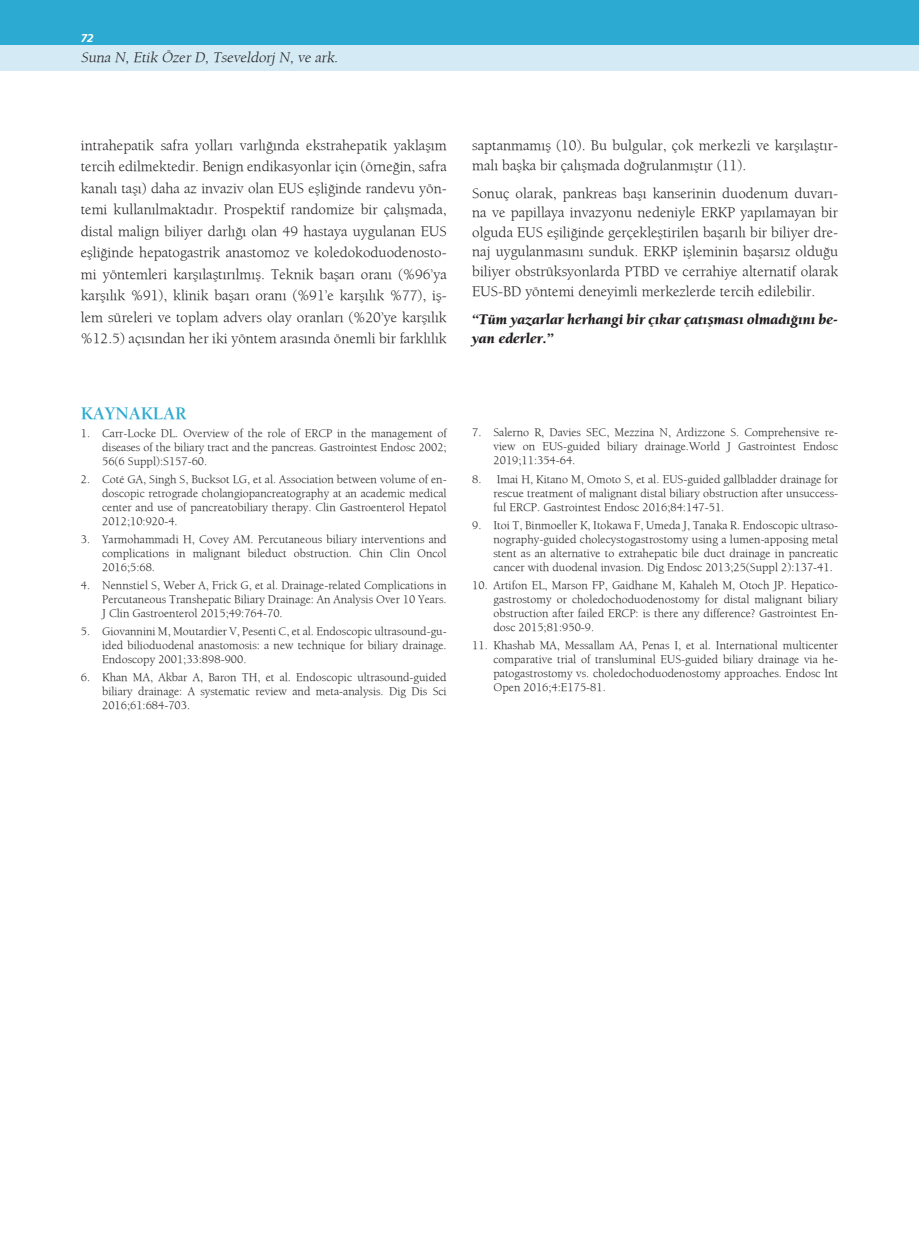
<style>
.page{position:relative;width:919px;height:1238px;background:#fff}
.page>*{position:absolute;margin:0;border:0;box-sizing:border-box;transform-origin:0 0}
.t1{font:700 18px "Berkeley";color:#2caad2}
.t2{font:300 15px/21.5px "Berkeley";color:#231f20;text-align:justify}
.t3{font:italic 900 15px/19.6px "Berkeley";color:#231f20}
.t4{font:italic 300 15px "Berkeley";color:#231f20}
.t5{font:300 12px/14px "Berkeley";color:#231f20;text-align:justify}
.t6{font:italic 700 12px "Fruga Sans";color:#fff}
</style>
<div class="page">
<div style="left:0;top:44px;width:918px;height:27px;background:#d4eaf4"></div>
<div style="left:0;top:0;width:918px;height:45px;background:#2caad2"></div>
<svg style="left:918px;top:44px;width:1px;height:27px"></svg>
<p class="t6" style="left:81px;top:31px;width:14px">72</p>
<p class="t4" style="left:81px;top:49px;width:262px">Suna N,Etik ÖzerD,Tseveldorj N,ve ark.</p>
<p class="t2" style="left:81px;top:134px;width:367px">intrahepatik safra yolları varlığında ekstrahepatik yaklaşım tercih edilmektedir. Benign endikasyonlar için (örneğin, safra kanalı taşı) daha az invaziv olan EUS eşliğinde randevu yön&shy;temi kullanılmaktadır. Prospektif randomize bir çalışmada, distal malign biliyer darlığı olan 49 hastaya uygulanan EUS eşliğinde hepatogastrik anastomoz ve koledokoduodenosto&shy;mi yöntemleri karşılaştırılmış. Teknik başarı oranı (%96’ya karşılık %91), klinik başarı oranı (%91’e karşılık %77), iş&shy;lem süreleri ve toplam advers olay oranları (%20’ye karşılık %12.5) açısından her iki yöntem arasında önemli bir farklılık</p>
<p class="t2" style="left:472px;top:135px;width:367px;line-height:19.6px">saptanmamış (10). Bu bulgular, çok merkezli ve karşılaştır&shy;malı başka bir çalışmada doğrulanmıştır (11).</p>
<p class="t2" style="left:472px;top:183px;width:367px;line-height:19.6px">Sonuç olarak, pankreas başı kanserinin duodenum duvarı&shy;na ve papillaya invazyonu nedeniyle ERKP yapılamayan bir olguda EUS eşiliğinde gerçekleştirilen başarılı bir biliyer dre&shy;naj uygulanmasını sunduk. ERKP işleminin başarsız olduğu biliyer obstrüksyonlarda PTBD ve cerrahiye alternatif olarak EUS-BD yöntemi deneyimli merkezlerde tercih edilebilir.</p>
<p class="t3" style="left:472px;top:309px;width:367px">“Tüm yazarlar herhangi bir çıkar çatışması olmadığını be&shy;yan ederler.”</p>
<h1 class="t1" style="left:81px;top:402px;width:107px">KAYNAKLAR</h1>
<p class="t5" style="left:102px;top:426px;width:346px;text-indent:-21px">1. Carr-Locke DL. Overview of the role of ERCP in the management of diseases of the biliary tract and the pancreas. Gastrointest Endosc 2002; 56(6 Suppl):S157-60.</p>
<p class="t5" style="left:102px;top:472px;width:346px;text-indent:-21px">2. Coté GA, Singh S, Bucksot LG, et al. Association between volume of en&shy;doscopic retrograde cholangiopancreatography at an academic medical center and use of pancreatobiliary therapy. Clin Gastroenterol Hepatol 2012;10:920-4.</p>
<p class="t5" style="left:102px;top:532px;width:346px;text-indent:-21px">3. Yarmohammadi H, Covey AM. Percutaneous biliary interventions and complications in malignant bileduct obstruction. Chin Clin Oncol 2016;5:68.</p>
<p class="t5" style="left:102px;top:578px;width:346px;text-indent:-21px">4. Nennstiel S, Weber A, Frick G, et al. Drainage-related Complications in Percutaneous Transhepatic Biliary Drainage: An Analysis Over 10 Years.<br>J Clin Gastroenterol 2015;49:764-70.</p>
<p class="t5" style="left:102px;top:624px;width:346px;text-indent:-21px">5. Giovannini M, Moutardier V, Pesenti C, et al. Endoscopic ultrasound-gu&shy;ided bilioduodenal anastomosis: a new technique for biliary drainage.<br>Endoscopy 2001;33:898-900.</p>
<p class="t5" style="left:102px;top:670px;width:346px;text-indent:-21px">6. Khan MA, Akbar A, Baron TH, et al. Endoscopic ultrasound-guided biliary drainage: A systematic review and meta-analysis. Dig Dis Sci 2016;61:684-703.</p>
<p class="t5" style="left:493px;top:425px;width:346px;text-indent:-21px">7. Salerno R, Davies SEC, Mezzina N, Ardizzone S. Comprehensive re&shy;view on EUS-guided biliary drainage.World J Gastrointest Endosc 2019;11:354-64.</p>
<p class="t5" style="left:493px;top:471px;width:346px;text-indent:-21px">8. Imai H, Kitano M, Omoto S, et al. EUS-guided gallbladder drainage for rescue treatment of malignant distal biliary obstruction after unsuccess&shy;ful ERCP. Gastrointest Endosc 2016;84:147-51.</p>
<p class="t5" style="left:493px;top:517px;width:346px;text-indent:-21px">9. Itoi T, Binmoeller K, Itokawa F, Umeda J, Tanaka R. Endoscopic ultraso&shy;nography-guided cholecystogastrostomy using a lumen-apposing metal stent as an alternative to extrahepatic bile duct drainage in pancreatic cancer with duodenal invasion. Dig Endosc 2013;25(Suppl 2):137-41.</p>
<p class="t5" style="left:493px;top:578px;width:346px;text-indent:-21px">10. Artifon EL, Marson FP, Gaidhane M, Kahaleh M, Otoch JP. Hepatico&shy;gastrostomy or choledochoduodenostomy for distal malignant biliary obstruction after failed ERCP: is there any difference? Gastrointest En&shy;dosc 2015;81:950-9.</p>
<p class="t5" style="left:493px;top:638px;width:346px;text-indent:-21px">11. Khashab MA, Messallam AA, Penas I, et al. International multicenter comparative trial of transluminal EUS-guided biliary drainage via he&shy;patogastrostomy vs. choledochoduodenostomy approaches. Endosc Int Open 2016;4:E175-81.</p>
</div>
